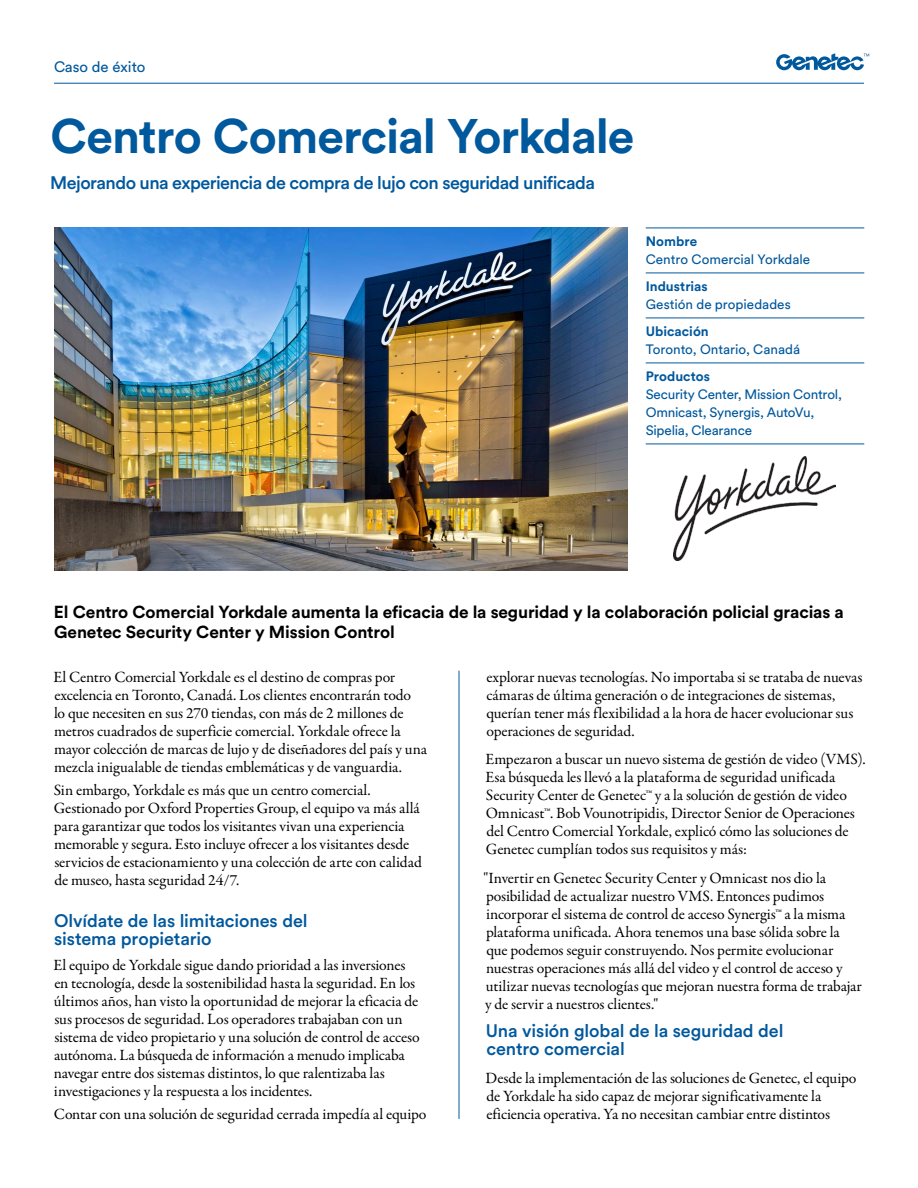
<style>
.page{position:relative;width:918px;height:1188px;background:#fff}
.page>*{position:absolute;margin:0;border:0;box-sizing:border-box;transform-origin:0 0}
.Heading_1{font:700 48px "Circular Pro";letter-spacing:-.02em;color:#00589d}
.Subhead_1{font:500 18px "Circular Pro";letter-spacing:-.025em;color:#00589d}
.Subhead_1-2{font:500 18px/18px "Circular Pro";letter-spacing:-.005em;color:#00589d}
.Body_Text{font:500 18px/18px "Circular Pro";letter-spacing:-.005em;color:#00589d}
.Heading_2{font:700 17.25px/20.2px "Circular Pro";letter-spacing:-.01em;color:#000}
.Body_Text-2{font:15.75px/18px "Garamond Premr Pro";letter-spacing:-.01em;color:#000}
.Document_Type{font:15px "Circular Pro";color:#00589d}
.Sidebar_Body_Text_No_Rule{font:13.5px/18px "Circular Pro";letter-spacing:-.01em;color:#00589d}
.Sidebar_Body_Text__Rule{font:700 13.5px "Circular Pro";color:#00589d}
</style>
<div class="page">
<img style="left:54px;top:228px;width:574px;height:342px">
<hr style="left:54px;top:83px;width:810px;height:1px;background:#00589d">
<svg style="left:776px;top:53px;width:93px;height:17px"></svg>
<hr style="left:459px;top:671px;width:1px;height:448px;background:#00589d">
<img style="left:674px;top:456px;width:162px;height:105px">
<hr style="left:646px;top:228px;width:218px;height:1px;background:#00589d">
<hr style="left:646px;top:273px;width:218px;height:1px;background:#00589d">
<hr style="left:646px;top:318px;width:218px;height:1px;background:#00589d">
<hr style="left:646px;top:363px;width:218px;height:1px;background:#00589d">
<hr style="left:646px;top:444px;width:218px;height:1px;background:#00589d">
<p class="Document_Type" style="left:54px;top:57px;width:93px">Caso de éxito</p>
<p class="Heading_1" style="left:50px;top:103px;width:586px">Centro Comercial Yorkdale</p>
<p class="Subhead_1" style="left:50px;top:170px;width:546px">Mejorando una experiencia de compra de lujo con seguridad unificada</p>
<p class="Sidebar_Body_Text__Rule" style="left:646px;top:232px;width:53px">Nombre</p>
<p class="Sidebar_Body_Text_No_Rule" style="left:646px;top:250px;width:166px">Centro Comercial Yorkdale</p>
<p class="Sidebar_Body_Text__Rule" style="left:646px;top:277px;width:64px">Industrias</p>
<p class="Sidebar_Body_Text_No_Rule" style="left:646px;top:295px;width:147px">Gestión de propiedades</p>
<p class="Sidebar_Body_Text__Rule" style="left:646px;top:322px;width:65px">Ubicación</p>
<p class="Sidebar_Body_Text_No_Rule" style="left:646px;top:340px;width:156px">Toronto, Ontario, Canadá</p>
<p class="Sidebar_Body_Text__Rule" style="left:646px;top:367px;width:66px">Productos</p>
<p class="Sidebar_Body_Text_No_Rule" style="left:646px;top:385px;width:198px">Security Center, Mission Control,<br>Omnicast, Synergis, AutoVu,<br>Sipelia, Clearance</p>
<p class="Heading_2" style="left:54px;top:601px;width:791px">El Centro Comercial Yorkdale aumenta la eficacia de la seguridad y la colaboración policial gracias a<br>Genetec Security Center y Mission Control</p>
<p class="Body_Text-2" style="left:53px;top:668px;width:375px">El Centro Comercial Yorkdale es el destino de compras por excelencia en Toronto, Canadá. Los clientes encontrarán todo<br>lo que necesiten en sus 270 tiendas, con más de 2 millones de metros cuadrados de superficie comercial. Yorkdale ofrece la mayor colección de marcas de lujo y de diseñadores del país y una mezcla inigualable de tiendas emblemáticas y de vanguardia.</p>
<p class="Body_Text-2" style="left:54px;top:782px;width:370px">Sin embargo, Yorkdale es más que un centro comercial.<br>Gestionado por Oxford Properties Group, el equipo va más allá para garantizar que todos los visitantes vivan una experiencia memorable y segura. Esto incluye ofrecer a los visitantes desde servicios de estacionamiento y una colección de arte con calidad de museo, hasta seguridad 24/7.</p>
<p class="Subhead_1-2" style="left:54px;top:910px;width:255px">Olvídate de las limitaciones del sistema propietario</p>
<p class="Body_Text-2" style="left:53px;top:956px;width:368px">El equipo de Yorkdale sigue dando prioridad a las inversiones en tecnología, desde la sostenibilidad hasta la seguridad. En los últimos años, han visto la oportunidad de mejorar la eficacia de sus procesos de seguridad. Los operadores trabajaban con un sistema de video propietario y una solución de control de acceso autónoma. La búsqueda de información a menudo implicaba navegar entre dos sistemas distintos, lo que ralentizaba las investigaciones y la respuesta a los incidentes.</p>
<p class="Body_Text-2" style="left:54px;top:1106px;width:374px">Contar con una solución de seguridad cerrada impedía al equipo</p>
<p class="Body_Text-2" style="left:486px;top:668px;width:378px">explorar nuevas tecnologías. No importaba si se trataba de nuevas cámaras de última generación o de integraciones de sistemas, querían tener más flexibilidad a la hora de hacer evolucionar sus operaciones de seguridad.</p>
<p class="Body_Text-2" style="left:486px;top:751px;width:382px">Empezaron a buscar un nuevo sistema de gestión de video (VMS).<br>Esa búsqueda les llevó a la plataforma de seguridad unificada Security Center de Genetec™ y a la solución de gestión de video Omnicast™. Bob Vounotripidis, Director Senior de Operaciones del Centro Comercial Yorkdale, explicó cómo las soluciones de Genetec cumplían todos sus requisitos y más:</p>
<p class="Body_Text-2" style="left:484px;top:869px;width:380px">"Invertir en Genetec Security Center y Omnicast nos dio la posibilidad de actualizar nuestro VMS. Entonces pudimos incorporar el sistema de control de acceso Synergis™ a la misma plataforma unificada. Ahora tenemos una base sólida sobre la que podemos seguir construyendo. Nos permite evolucionar nuestras operaciones más allá del video y el control de acceso y utilizar nuevas tecnologías que mejoran nuestra forma de trabajar y de servir a nuestros clientes."</p>
<p class="Body_Text" style="left:486px;top:1021px;width:299px">Una visión global de la seguridad del centro comercial</p>
<p class="Body_Text-2" style="left:486px;top:1069px;width:372px">Desde la implementación de las soluciones de Genetec, el equipo de Yorkdale ha sido capaz de mejorar significativamente la eficiencia operativa. Ya no necesitan cambiar entre distintos</p>
</div>
